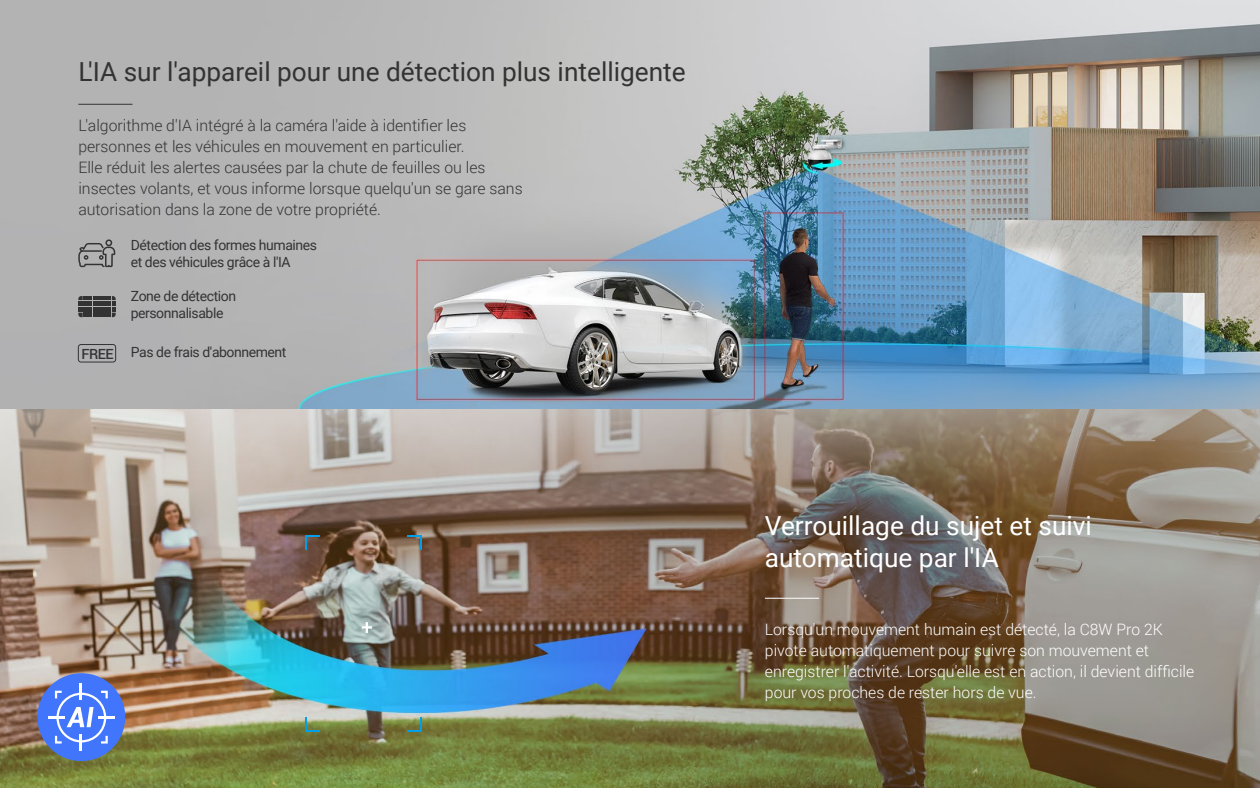
<style>
.page{position:relative;width:1260px;height:788px;background:#fff}
.page>*{position:absolute;margin:0;border:0;box-sizing:border-box;transform-origin:0 0}
.t1{font:26.25px "Roboto";color:#333}
.t2{font:26.25px/31.5px "Roboto";color:#fff}
.t3{font:300 15.75px/21px "Roboto";color:#333}
.t4{font:300 15.75px/21px "Roboto";color:#fff}
.t5{font:14px/16.8px "Roboto";letter-spacing:-.03em;color:#333}
.t6{font:500 14px "Roboto";color:#333}
</style>
<div class="page">
<img style="left:0;top:0;width:1260px;height:788px">
<hr style="left:78px;top:104px;width:55px;height:1px;background:#333">
<svg style="left:78px;top:239px;width:37px;height:28px"></svg>
<svg style="left:305px;top:535px;width:15px;height:15px"></svg>
<svg style="left:407px;top:535px;width:15px;height:15px"></svg>
<svg style="left:305px;top:716px;width:15px;height:15px"></svg>
<svg style="left:407px;top:716px;width:15px;height:15px"></svg>
<svg style="left:362px;top:622px;width:10px;height:11px"></svg>
<hr style="left:765px;top:597px;width:54px;height:1px;background:#fff">
<div style="left:78px;top:344px;width:38px;height:18px;border:1px solid #333;border-radius:3px"></div>
<svg style="left:78px;top:296px;width:38px;height:21px"></svg>
<div style="left:37px;top:673px;width:88px;height:88px;background:#4075fc;border-radius:50%"></div>
<svg style="left:48px;top:683px;width:67px;height:67px"></svg>
<h1 class="t1" style="left:78px;top:54px;width:609px">L'IA sur l'appareil pour une détection plus intelligente</h1>
<p class="t3" style="left:78px;top:114px;width:446px">L'algorithme d'IA intégré à la caméra l'aide à identifier les personnes et les véhicules en mouvement en particulier.<br>Elle réduit les alertes causées par la chute de feuilles ou les insectes volants, et vous informe lorsque quelqu'un se gare sans autorisation dans la zone de votre propriété.</p>
<p class="t5" style="left:131px;top:236px;width:188px">Détection des formes humaines et des véhicules grâce à l'IA</p>
<p class="t5" style="left:131px;top:287px;width:107px">Zone de détection personnalisable</p>
<p class="t5" style="left:131px;top:343px;width:157px">Pas de frais d'abonnement</p>
<p class="t6" style="left:81px;top:344px;width:34px">FREE</p>
<h1 class="t2" style="left:765px;top:509px;width:329px">Verrouillage du sujet et suivi automatique par l'IA</h1>
<p class="t4" style="left:765px;top:618px;width:431px">Lorsqu'un mouvement humain est détecté, la C8W Pro 2K pivote automatiquement pour suivre son mouvement et enregistrer l'activité. Lorsqu'elle est en action, il devient difficile pour vos proches de rester hors de vue.</p>
</div>
